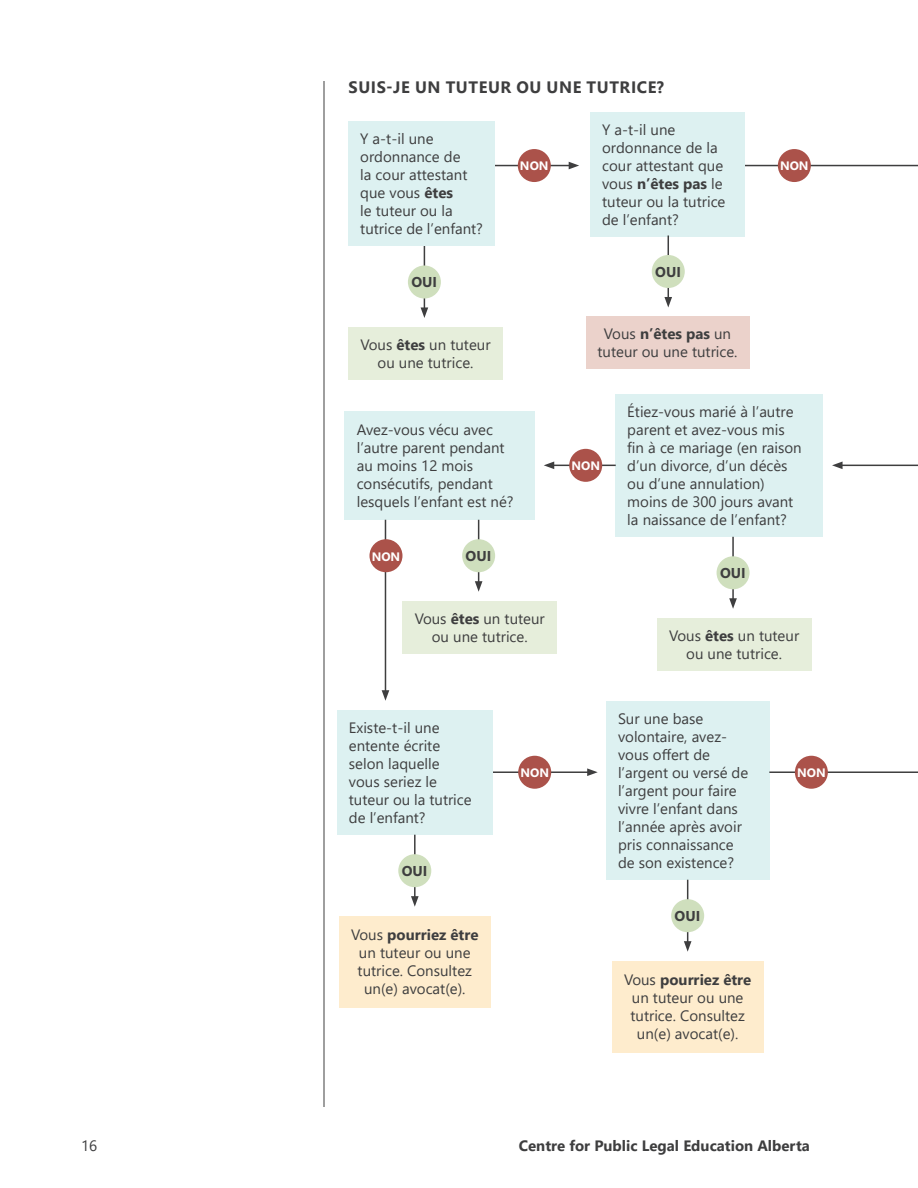
<style>
.page{position:relative;width:918px;height:1188px;background:#fff}
.page>*{position:absolute;margin:0;border:0;box-sizing:border-box;transform-origin:0 0}
.Graph_Titles{font:700 16.5px "Segoe UI";letter-spacing:.035em;color:#3e3e3f}
.Sidebar_Graph_Body{font:15px/18px "Segoe UI";color:#3e3e3f}
.t1{font:700 15px "Segoe UI";color:#3e3e3f}
.t2{font:700 14.25px "Segoe UI";color:#3e3e3f}
.t3{font:700 12.3px "Segoe UI";color:#fff}
.s1{font-weight:700}
</style>
<div class="page">
<hr style="left:324px;top:81px;width:1px;height:1026px;background:#3e3e3f">
<hr style="left:493px;top:165px;width:78px;height:1px;background:#3e3e3f">
<svg style="left:569px;top:162px;width:10px;height:7px"></svg>
<hr style="left:743px;top:165px;width:175px;height:1px;background:#3e3e3f">
<div style="left:348px;top:121px;width:147px;height:125px;background:#ddf1f1"></div>
<hr style="left:840px;top:465px;width:78px;height:1px;background:#3e3e3f">
<svg style="left:832px;top:462px;width:11px;height:7px"></svg>
<hr style="left:472px;top:771px;width:118px;height:2px;background:#3e3e3f">
<svg style="left:587px;top:768px;width:11px;height:8px"></svg>
<div style="left:590px;top:112px;width:155px;height:125px;background:#ddf1f1"></div>
<div style="left:615px;top:394px;width:208px;height:143px;background:#ddf1f1"></div>
<hr style="left:552px;top:465px;width:64px;height:1px;background:#3e3e3f">
<svg style="left:544px;top:462px;width:10px;height:7px"></svg>
<div style="left:345px;top:411px;width:190px;height:109px;background:#ddf1f1"></div>
<div style="left:337px;top:710px;width:156px;height:125px;background:#ddf1f1"></div>
<div style="left:606px;top:701px;width:163px;height:179px;background:#ddf1f1"></div>
<hr style="left:769px;top:771px;width:149px;height:2px;background:#3e3e3f">
<div style="left:518px;top:149px;width:33px;height:33px;background:#ab524a;border-radius:50%"></div>
<div style="left:778px;top:149px;width:33px;height:33px;background:#ab524a;border-radius:50%"></div>
<hr style="left:424px;top:246px;width:1px;height:64px;background:#3e3e3f">
<svg style="left:421px;top:307px;width:7px;height:11px"></svg>
<div style="left:348px;top:327px;width:155px;height:53px;background:#e6eedb"></div>
<div style="left:408px;top:266px;width:33px;height:33px;background:#cfdfbd;border-radius:50%"></div>
<div style="left:586px;top:316px;width:164px;height:53px;background:#ebd2cb"></div>
<hr style="left:668px;top:236px;width:1px;height:63px;background:#3e3e3f">
<svg style="left:664px;top:297px;width:8px;height:11px"></svg>
<div style="left:652px;top:255px;width:33px;height:33px;background:#cfdfbd;border-radius:50%"></div>
<div style="left:569px;top:449px;width:33px;height:33px;background:#ab524a;border-radius:50%"></div>
<hr style="left:385px;top:520px;width:1px;height:173px;background:#3e3e3f">
<svg style="left:382px;top:690px;width:7px;height:11px"></svg>
<div style="left:369px;top:539px;width:33px;height:33px;background:#ab524a;border-radius:50%"></div>
<div style="left:339px;top:916px;width:152px;height:92px;background:#feeccd"></div>
<hr style="left:414px;top:835px;width:2px;height:64px;background:#3e3e3f">
<svg style="left:411px;top:896px;width:8px;height:11px"></svg>
<div style="left:398px;top:854px;width:33px;height:33px;background:#cfdfbd;border-radius:50%"></div>
<div style="left:518px;top:756px;width:33px;height:33px;background:#ab524a;border-radius:50%"></div>
<div style="left:795px;top:756px;width:33px;height:33px;background:#ab524a;border-radius:50%"></div>
<hr style="left:732px;top:537px;width:2px;height:64px;background:#3e3e3f">
<svg style="left:729px;top:598px;width:8px;height:11px"></svg>
<div style="left:657px;top:618px;width:154px;height:53px;background:#e6eedb"></div>
<div style="left:717px;top:556px;width:33px;height:33px;background:#cfdfbd;border-radius:50%"></div>
<hr style="left:478px;top:520px;width:1px;height:64px;background:#3e3e3f">
<svg style="left:475px;top:581px;width:7px;height:11px"></svg>
<div style="left:402px;top:601px;width:155px;height:53px;background:#e6eedb"></div>
<div style="left:462px;top:539px;width:33px;height:33px;background:#cfdfbd;border-radius:50%"></div>
<div style="left:612px;top:961px;width:151px;height:92px;background:#feeccd"></div>
<hr style="left:687px;top:880px;width:1px;height:64px;background:#3e3e3f">
<svg style="left:684px;top:941px;width:8px;height:11px"></svg>
<div style="left:671px;top:899px;width:33px;height:33px;background:#cfdfbd;border-radius:50%"></div>
<p class="Graph_Titles" style="left:349px;top:72px;width:317px">SUIS-JE UN TUTEUR OU UNE TUTRICE?</p>
<p class="Sidebar_Graph_Body" style="left:360px;top:128px;width:124px">Y a-t-il une ordonnance de<br>la cour attestant que vous <span class="s1">êtes<br></span>le tuteur ou la tutrice de l’enfant?</p>
<p class="Sidebar_Graph_Body" style="left:602px;top:119px;width:125px">Y a-t-il une ordonnance de la cour attestant que vous <span class="s1">n’êtes pas</span> le tuteur ou la tutrice de l’enfant?</p>
<p class="t3" style="left:520px;top:154px;width:30px">NON</p>
<p class="t3" style="left:780px;top:154px;width:30px">NON</p>
<p class="t2" style="left:411px;top:269px;width:27px">OUI</p>
<p class="Sidebar_Graph_Body" style="left:360px;top:334px;width:132px;text-align:center">Vous <span class="s1">êtes</span> un tuteur ou une tutrice.</p>
<p class="Sidebar_Graph_Body" style="left:357px;top:419px;width:158px">Avez-vous vécu avec l’autre parent pendant au moins 12 mois consécutifs, pendant lesquels l’enfant est né?</p>
<p class="t3" style="left:372px;top:545px;width:30px">NON</p>
<p class="t2" style="left:466px;top:543px;width:27px">OUI</p>
<p class="Sidebar_Graph_Body" style="left:415px;top:608px;width:132px;text-align:center">Vous <span class="s1">êtes</span> un tuteur ou une tutrice.</p>
<p class="t2" style="left:655px;top:258px;width:27px">OUI</p>
<p class="Sidebar_Graph_Body" style="left:598px;top:324px;width:141px;text-align:center">Vous <span class="s1">n’êtes pas</span> un tuteur ou une tutrice.</p>
<p class="t3" style="left:571px;top:454px;width:30px">NON</p>
<p class="Sidebar_Graph_Body" style="left:627px;top:401px;width:176px">Étiez-vous marié à l’autre parent et avez-vous mis fin à ce mariage (en raison d’un divorce, d’un décès ou d’une annulation) moins de 300 jours avant la naissance de l’enfant?</p>
<p class="t2" style="left:720px;top:560px;width:27px">OUI</p>
<p class="Sidebar_Graph_Body" style="left:669px;top:625px;width:132px;text-align:center">Vous <span class="s1">êtes</span> un tuteur ou une tutrice.</p>
<p class="Sidebar_Graph_Body" style="left:349px;top:717px;width:124px">Existe-t-il une entente écrite selon laquelle vous seriez le tuteur ou la tutrice de l’enfant?</p>
<p class="Sidebar_Graph_Body" style="left:618px;top:708px;width:132px">Sur une base volontaire, avez&shy;vous offert de l’argent ou versé de l’argent pour faire vivre l’enfant dans l’année après avoir pris connaissance de son existence?</p>
<p class="t3" style="left:520px;top:761px;width:30px">NON</p>
<p class="t3" style="left:797px;top:761px;width:30px">NON</p>
<p class="t2" style="left:402px;top:858px;width:27px">OUI</p>
<p class="Sidebar_Graph_Body" style="left:351px;top:924px;width:129px;text-align:center">Vous <span class="s1">pourriez être </span>un tuteur ou une tutrice. Consultez un(e) avocat(e).</p>
<p class="t2" style="left:675px;top:903px;width:27px">OUI</p>
<p class="Sidebar_Graph_Body" style="left:624px;top:969px;width:129px;text-align:center">Vous <span class="s1">pourriez être </span>un tuteur ou une tutrice. Consultez un(e) avocat(e).</p>
<p class="Sidebar_Graph_Body" style="left:81px;top:1135px;width:18px">16</p>
<p class="t1" style="left:519px;top:1132px;width:293px">Centre for Public Legal Education Alberta</p>
</div>
